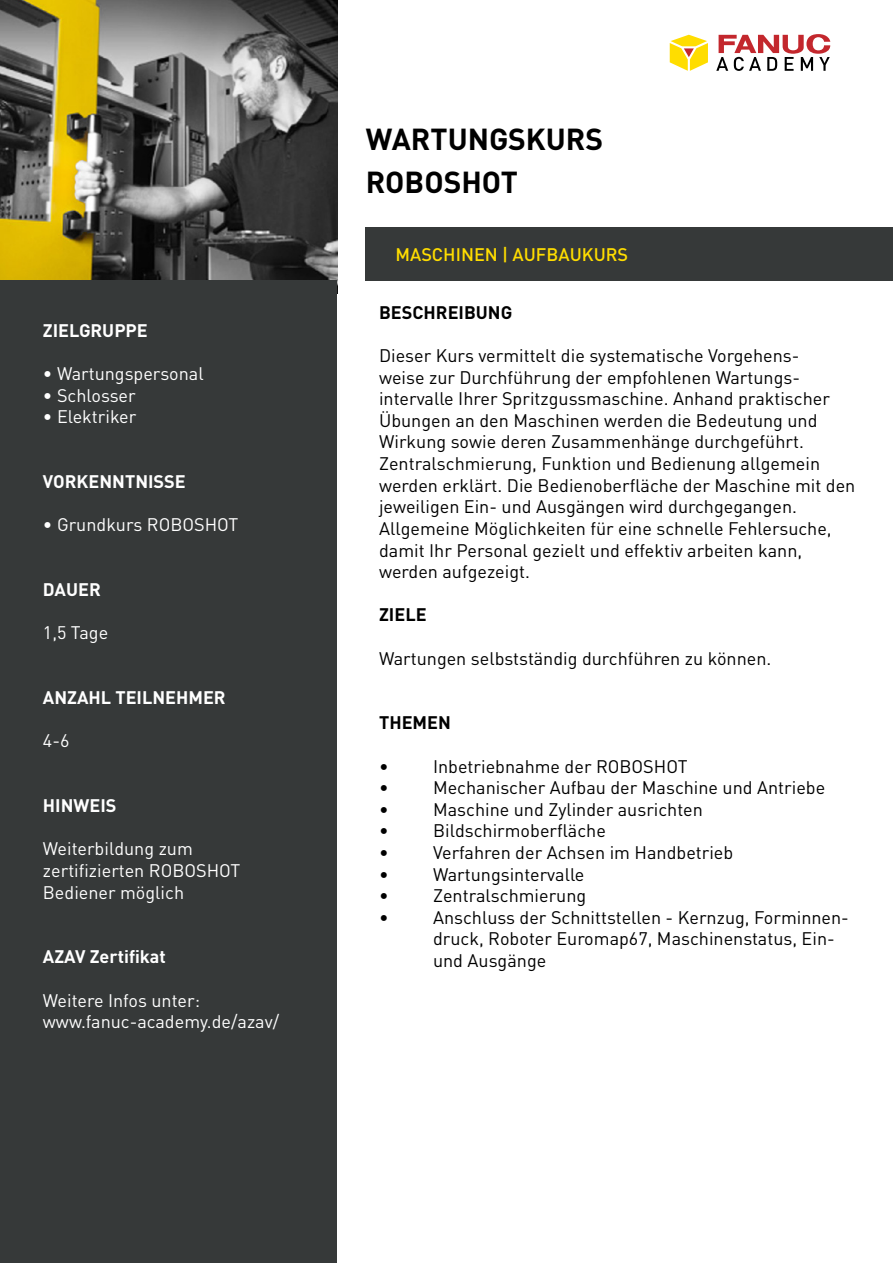
<style>
.page{position:relative;width:893px;height:1263px;background:#fff}
.page>*{position:absolute;margin:0;border:0;box-sizing:border-box;transform-origin:0 0}
.t1{font:700 30px/43.2px "DIN Pro";color:#000}
.t2{font:18px/21.6px "DIN Pro";color:#000}
.t3{font:18px/21.6px "DIN Pro";color:#fff}
.t4{font:700 18px "DIN Pro";color:#fff}
.t5{font:700 18px "DIN Pro";color:#000}
.t6{font:500 18px "DIN Pro";color:#fd0}
</style>
<div class="page">
<img style="left:0;top:0;width:337px;height:281px">
<svg style="left:716px;top:34px;width:114px;height:37px"></svg>
<svg style="left:669px;top:34px;width:39px;height:37px"></svg>
<div style="left:366px;top:227px;width:527px;height:54px;background:#363939"></div>
<div style="left:0;top:281px;width:337px;height:982px;background:#363939"></div>
<p class="t4" style="left:43px;top:318px;width:106px">ZIELGRUPPE</p>
<p class="t3" style="left:43px;top:362px;width:162px">• Wartungspersonal</p>
<p class="t3" style="left:43px;top:384px;width:94px">• Schlosser</p>
<p class="t3" style="left:43px;top:406px;width:95px">• Elektriker</p>
<p class="t4" style="left:43px;top:470px;width:144px">VORKENNTNISSE</p>
<p class="t3" style="left:43px;top:514px;width:197px">• Grundkurs ROBOSHOT</p>
<p class="t4" style="left:43px;top:578px;width:59px">DAUER</p>
<p class="t3" style="left:43px;top:622px;width:67px">1,5 Tage</p>
<p class="t4" style="left:43px;top:686px;width:184px">ANZAHL TEILNEHMER</p>
<p class="t3" style="left:43px;top:730px;width:28px">4-6</p>
<p class="t4" style="left:43px;top:794px;width:75px">HINWEIS</p>
<p class="t3" style="left:43px;top:838px;width:199px">Weiterbildung zum zertifizierten ROBOSHOT<br>Bediener möglich</p>
<p class="t4" style="left:43px;top:945px;width:124px">AZAV Zertifikat</p>
<p class="t3" style="left:43px;top:989px;width:238px">Weitere Infos unter: www.fanuc-academy.de/azav/</p>
<h1 class="t1" style="left:366px;top:117px;width:239px">WARTUNGSKURS<br>ROBOSHOT</h1>
<p class="t6" style="left:395px;top:243px;width:234px">MASCHINEN | AUFBAUKURS</p>
<p class="t5" style="left:379px;top:300px;width:135px">BESCHREIBUNG</p>
<p class="t2" style="left:379px;top:344px;width:478px">Dieser Kurs vermittelt die systematische Vorgehens-<br>weise zur Durchführung der empfohlenen Wartungs&shy;intervalle Ihrer Spritzgussmaschine. Anhand praktischer Übungen an den Maschinen werden die Bedeutung und Wirkung sowie deren Zusammenhänge durchgeführt.<br>Zentralschmierung, Funktion und Bedienung allgemein werden erklärt. Die Bedienoberfläche der Maschine mit den jeweiligen Ein- und Ausgängen wird durchgegangen.<br>Allgemeine Möglichkeiten für eine schnelle Fehlersuche, damit Ihr Personal gezielt und effektiv arbeiten kann, werden aufgezeigt.</p>
<p class="t5" style="left:379px;top:603px;width:49px">ZIELE</p>
<p class="t2" style="left:379px;top:647px;width:394px">Wartungen selbstständig durchführen zu können.</p>
<p class="t5" style="left:379px;top:711px;width:73px">THEMEN</p>
<p class="t2" style="left:379px;top:755px;width:11px">•</p>
<p class="t2" style="left:433px;top:755px;width:256px">Inbetriebnahme der ROBOSHOT</p>
<p class="t2" style="left:379px;top:776px;width:11px">•</p>
<p class="t2" style="left:433px;top:776px;width:394px">Mechanischer Aufbau der Maschine und Antriebe</p>
<p class="t2" style="left:379px;top:798px;width:11px">•</p>
<p class="t2" style="left:433px;top:798px;width:271px">Maschine und Zylinder ausrichten</p>
<p class="t2" style="left:379px;top:820px;width:11px">•</p>
<p class="t2" style="left:433px;top:820px;width:174px">Bildschirmoberfläche</p>
<p class="t2" style="left:379px;top:841px;width:11px">•</p>
<p class="t2" style="left:433px;top:841px;width:302px">Verfahren der Achsen im Handbetrieb</p>
<p class="t2" style="left:379px;top:863px;width:11px">•</p>
<p class="t2" style="left:433px;top:863px;width:153px">Wartungsintervalle</p>
<p class="t2" style="left:379px;top:884px;width:11px">•</p>
<p class="t2" style="left:433px;top:884px;width:155px">Zentralschmierung</p>
<p class="t2" style="left:379px;top:906px;width:11px">•</p>
<p class="t2" style="left:433px;top:906px;width:417px">Anschluss der Schnittstellen - Kernzug, Forminnen&shy;druck, Roboter Euromap67, Maschinenstatus, Ein&shy;und Ausgänge</p>
</div>
